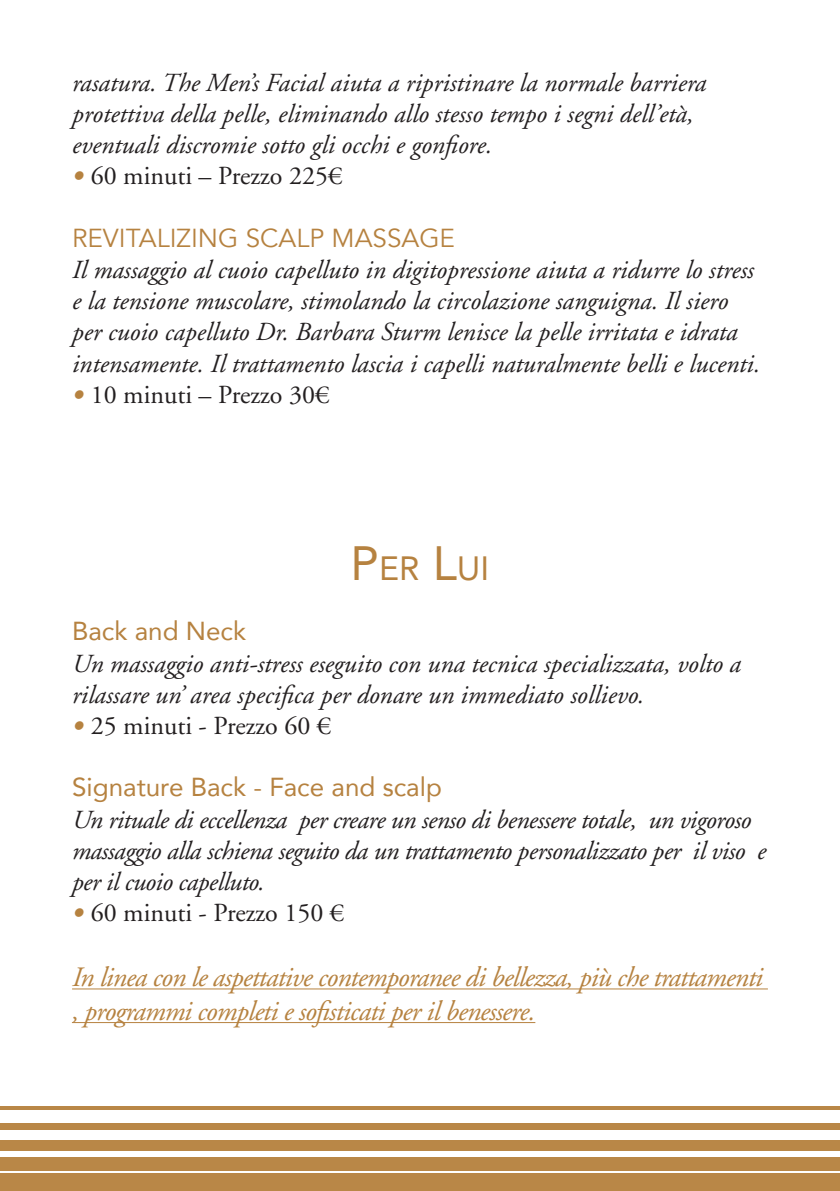
<style>
.page{position:relative;width:840px;height:1191px;background:#fff}
.page>*{position:absolute;margin:0;border:0;box-sizing:border-box;transform-origin:0 0}
.t1{font:33.6px "Avenir";color:#b68240}
.t2{font:italic 28px/33.6px "Adobe Garamond";letter-spacing:-.03em;color:#b68240}
.t3{font:italic 26px/31.2px "Adobe Garamond";color:#231f20}
.t4{font:italic 26px/31.2px "Adobe Garamond";letter-spacing:-.02em;color:#231f20}
.t5{font:26px "Adobe Garamond";color:#231f20}
.t6{font:26px "Avenir";color:#b68240}
.t7{font:26px "Avenir";color:#b68240}
.s1{font-family:"Avenir";font-style:italic;font-size:24px;color:#b68240}
.s2{font-size:48px}
</style>
<div class="page">
<hr style="left:72px;top:988px;width:695px;height:1px;background:#b68240">
<hr style="left:72px;top:1022px;width:463px;height:1px;background:#b68240">
<div style="left:0;top:1174px;width:839px;height:17px;background:#b98747"></div>
<div style="left:0;top:1157px;width:839px;height:13px;background:#b98747"></div>
<div style="left:0;top:1140px;width:839px;height:10px;background:#b98747"></div>
<div style="left:0;top:1123px;width:839px;height:6px;background:#b98747"></div>
<hr style="left:0;top:1106px;width:839px;height:3px;background:#b98747">
<p class="t3" style="left:72px;top:68px;width:635px">rasatura. The Men’s Facial aiuta a ripristinare la normale barriera protettiva della pelle, eliminando allo stesso tempo i segni dell’età, eventuali discromie sotto gli occhi e gonfiore.</p>
<p class="t5" style="left:72px;top:162px;width:272px"><span class="s1">•</span> 60 minuti – Prezzo 225€</p>
<p class="t7" style="left:72px;top:222px;width:384px">REVITALIZING SCALP MASSAGE</p>
<p class="t3" style="left:72px;top:255px;width:689px">Il massaggio al cuoio capelluto in digitopressione aiuta a ridurre lo stress e la tensione muscolare, stimolando la circolazione sanguigna. Il siero per cuoio capelluto Dr. Barbara Sturm lenisce la pelle irritata e idrata intensamente. Il trattamento lascia i capelli naturalmente belli e lucenti.</p>
<p class="t5" style="left:72px;top:380px;width:259px"><span class="s1">•</span> 10 minuti – Prezzo 30€</p>
<p class="t1" style="left:350px;top:542px;width:140px"><span class="s2">P</span>ER <span class="s2">L</span>UI</p>
<p class="t6" style="left:72px;top:610px;width:175px">Back and Neck</p>
<p class="t3" style="left:72px;top:648px;width:670px">Un massaggio anti-stress eseguito con una tecnica specializzata, volto a rilassare un’ area specifica per donare un immediato sollievo.</p>
<p class="t5" style="left:72px;top:712px;width:261px"><span class="s1">•</span> 25 minuti - Prezzo 60 €</p>
<p class="t6" style="left:72px;top:766px;width:371px">Signature Back - Face and scalp</p>
<p class="t4" style="left:72px;top:804px;width:695px">Un rituale di eccellenza per creare un senso di benessere totale, un vigoroso massaggio alla schiena seguito da un trattamento personalizzato per il viso e per il cuoio capelluto.</p>
<p class="t5" style="left:72px;top:899px;width:274px"><span class="s1">•</span> 60 minuti - Prezzo 150 €</p>
<p class="t2" style="left:72px;top:961px;width:692px">In linea con le aspettative contemporanee di bellezza, più che trattamenti , programmi completi e sofisticati per il benessere.</p>
</div>
